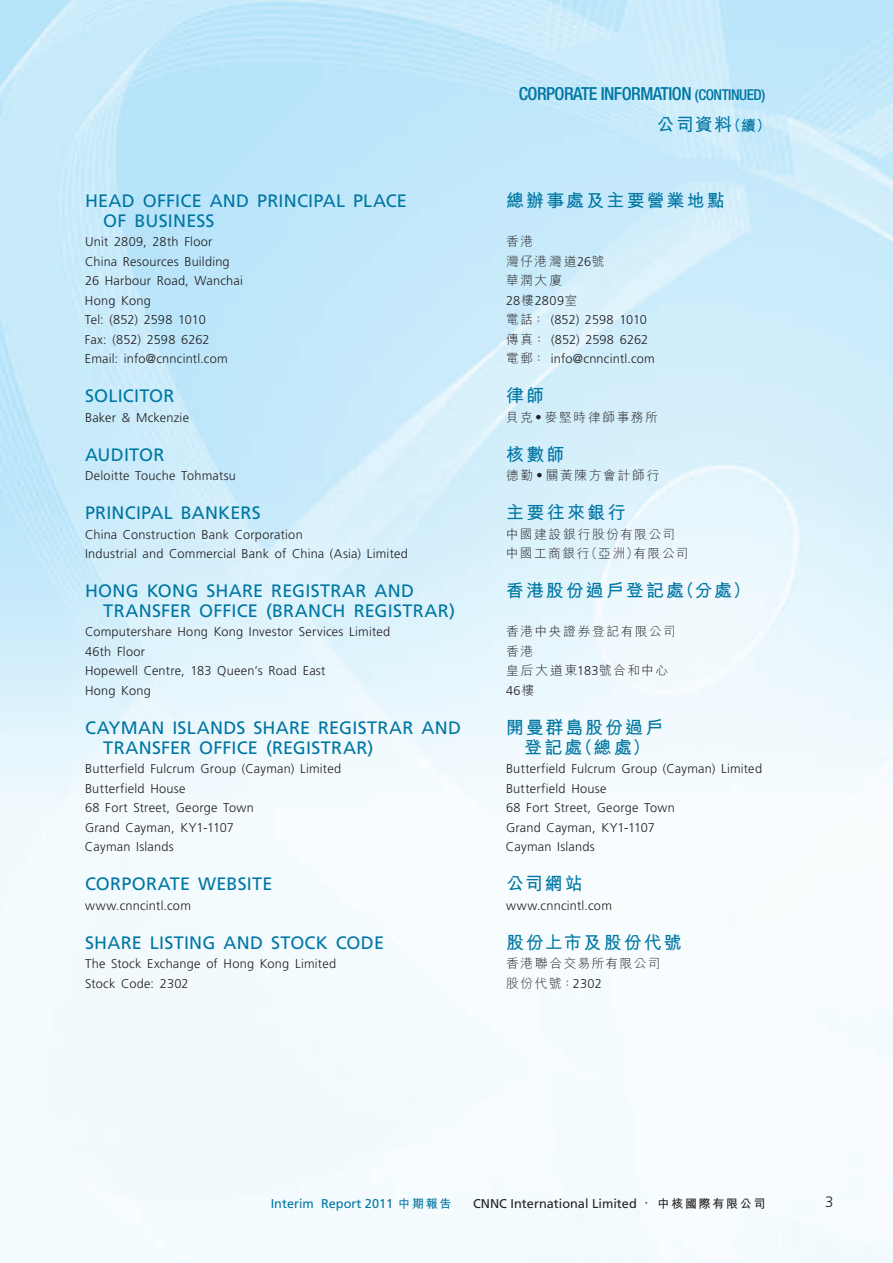
<style>
.page{position:relative;width:893px;height:1263px;background:#fff}
.page>*{position:absolute;margin:0;border:0;box-sizing:border-box;transform-origin:0 0}
.t1{font:18px/19.5px "Frutiger LT Std";letter-spacing:.015em;color:#0076a3}
.t2{font:700 18px/19.5px "M Hei HK";letter-spacing:.115em;color:#0076a3;text-align:center}
.t3{font:500 condensed 18px "Helvetica Neue LT Std";letter-spacing:-.03em;color:#0076a3}
.t4{font:300 15px "Frutiger LT Std";color:#231f20}
.t5{font:300 12.75px/19.5px "Frutiger LT Std";letter-spacing:.015em;color:#231f20}
.t6{font:300 12.75px/19.5px "M Hei HK";letter-spacing:.125em;color:#231f20}
.t7{font:12.75px "Frutiger LT Std";color:#231f20}
.t8{font:12.75px "Frutiger LT Std";color:#0076a3}
.s1{font-size:15px}
.s2{font-family:"Frutiger LT Std"}
.s3{font-family:"M Hei HK"}
.s4{font-family:"M Hei HK";font-weight:700;font-size:12px}
.s5{font-weight:300;font-size:16.5px}
</style>
<div class="page">
<h1 class="t1" style="left:103px;top:191px;width:305px;text-indent:-18px">HEAD OFFICE AND PRINCIPAL PLACE<br>OF BUSINESS</h1>
<p class="t5" style="left:85px;top:232px;width:159px">Unit 2809, 28th Floor<br>China Resources Building<br>26 Harbour Road, Wanchai<br>Hong Kong<br>Tel: (852) 2598 1010<br>Fax: (852) 2598 6262<br>Email: info@cnncintl.com</p>
<h1 class="t1" style="left:85px;top:386px;width:91px">SOLICITOR</h1>
<p class="t5" style="left:85px;top:408px;width:106px">Baker &amp; Mckenzie</p>
<h1 class="t1" style="left:85px;top:445px;width:81px">AUDITOR</h1>
<p class="t5" style="left:85px;top:466px;width:152px">Deloitte Touche Tohmatsu</p>
<h1 class="t1" style="left:85px;top:503px;width:177px">PRINCIPAL BANKERS</h1>
<p class="t5" style="left:85px;top:525px;width:324px">China Construction Bank Corporation<br>Industrial and Commercial Bank of China (Asia) Limited</p>
<h1 class="t1" style="left:103px;top:581px;width:353px;text-indent:-18px">HONG KONG SHARE REGISTRAR AND<br>TRANSFER OFFICE (BRANCH REGISTRAR)</h1>
<p class="t5" style="left:85px;top:622px;width:307px">Computershare Hong Kong Investor Services Limited<br>46th Floor<br>Hopewell Centre, 183 Queen’s Road East<br>Hong Kong</p>
<h1 class="t1" style="left:103px;top:718px;width:359px;text-indent:-18px">CAYMAN ISLANDS SHARE REGISTRAR AND<br>TRANSFER OFFICE (REGISTRAR)</h1>
<p class="t5" style="left:85px;top:759px;width:258px">Butterfield Fulcrum Group (Cayman) Limited<br>Butterfield House<br>68 Fort Street, George Town<br>Grand Cayman, KY1-1107<br>Cayman Islands</p>
<h1 class="t1" style="left:85px;top:874px;width:189px">CORPORATE WEBSITE</h1>
<p class="t5" style="left:85px;top:895px;width:107px">www.cnncintl.com</p>
<h1 class="t1" style="left:85px;top:932px;width:300px">SHARE LISTING AND STOCK CODE</h1>
<p class="t5" style="left:85px;top:954px;width:253px">The Stock Exchange of Hong Kong Limited<br>Stock Code: 2302</p>
<h1 class="t3" style="left:519px;top:82px;width:248px">CORPORATE INFORMATION <span class="s1">(CONTINUED)</span></h1>
<h1 class="t2" style="left:656px;top:113px;width:116px">公司資料<span class="s1">（續）</span></h1>
<h1 class="t2" style="left:506px;top:190px;width:220px">總辦事處及主要營業地點</h1>
<p class="t6" style="left:506px;top:231px;width:100px">香港<br>灣仔港灣道<span class="s2">26</span>號華潤大廈</p>
<p class="t5" style="left:506px;top:291px;width:150px">28<span class="s3">樓</span>2809<span class="s3">室<br>電話：</span> (852) 2598 1010<span class="s3">傳真：</span> (852) 2598 6262<span class="s3">電郵：</span> info@cnncintl.com</p>
<h1 class="t2" style="left:506px;top:385px;width:40px">律師</h1>
<p class="t6" style="left:506px;top:407px;width:153px">貝克•麥堅時律師事務所</p>
<h1 class="t2" style="left:506px;top:443px;width:60px">核數師</h1>
<p class="t6" style="left:506px;top:465px;width:155px">德勤•關黃陳方會計師行</p>
<h1 class="t2" style="left:506px;top:502px;width:121px">主要往來銀行</h1>
<p class="t6" style="left:506px;top:524px;width:184px">中國建設銀行股份有限公司中國工商銀行（亞洲）有限公司</p>
<h1 class="t2" style="left:506px;top:580px;width:246px">香港股份過戶登記處（分處）</h1>
<p class="t6" style="left:506px;top:621px;width:171px">香港中央證券登記有限公司香港<br>皇后大道東<span class="s2">183</span>號合和中心</p>
<p class="t5" style="left:506px;top:681px;width:30px">46<span class="s3">樓</span></p>
<h1 class="t2" style="left:506px;top:716px;width:159px">開曼群島股份過戶登記處（總處）</h1>
<p class="t5" style="left:506px;top:759px;width:258px">Butterfield Fulcrum Group (Cayman) Limited<br>Butterfield House<br>68 Fort Street, George Town<br>Grand Cayman, KY1-1107<br>Cayman Islands</p>
<h1 class="t2" style="left:506px;top:872px;width:78px">公司網站</h1>
<p class="t5" style="left:506px;top:895px;width:107px">www.cnncintl.com</p>
<h1 class="t2" style="left:506px;top:931px;width:177px">股份上市及股份代號</h1>
<p class="t6" style="left:506px;top:953px;width:156px">香港聯合交易所有限公司股份代號：<span class="s2">2302</span></p>
<p class="t8" style="left:271px;top:1196px;width:182px">Interim Report 2011 <span class="s4">中期報告</span></p>
<p class="t7" style="left:473px;top:1196px;width:294px">CNNC International Limited <span class="s5">·</span> <span class="s4">中核國際有限公司</span></p>
<p class="t4" style="left:825px;top:1193px;width:10px">3</p>
</div>
